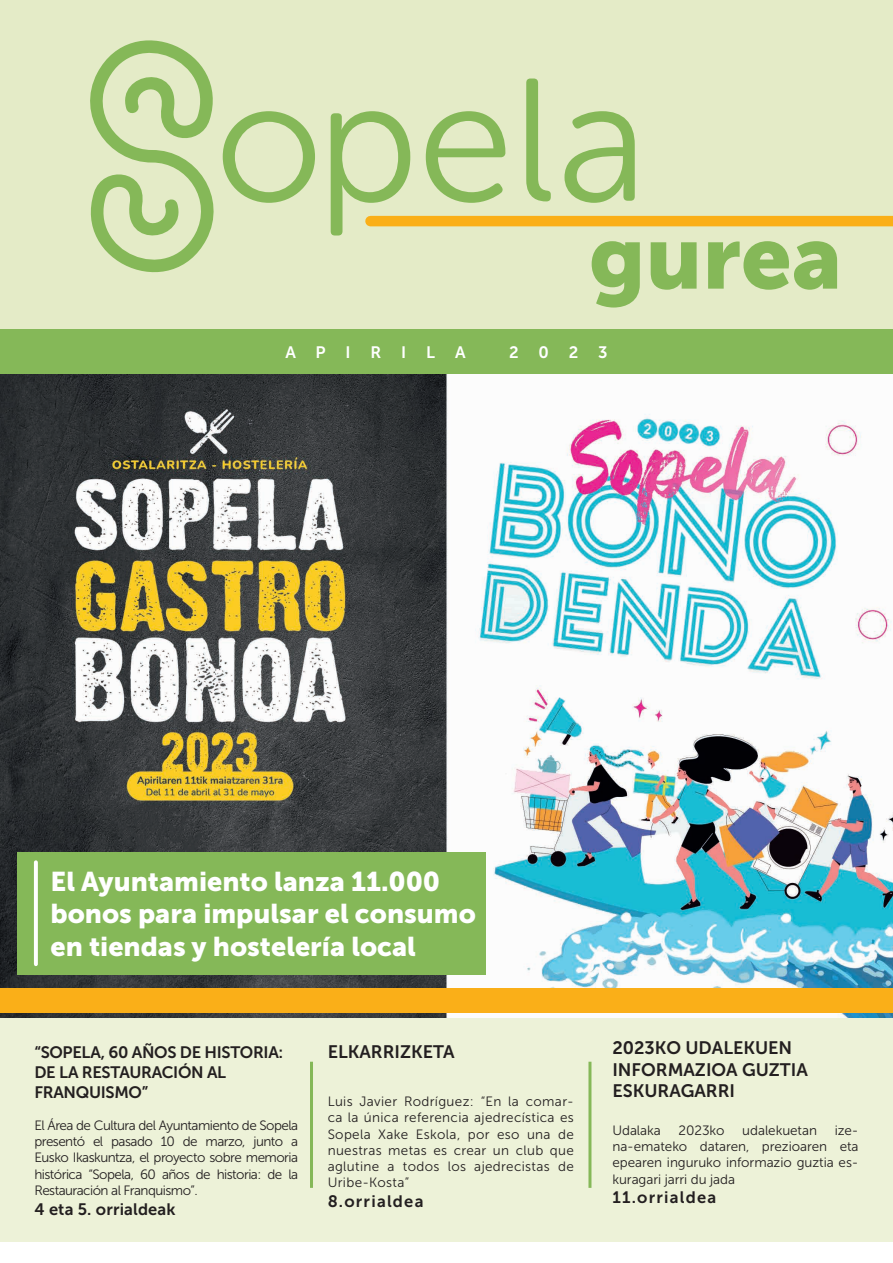
<style>
.page{position:relative;width:893px;height:1263px;background:#fff}
.page>*{position:absolute;margin:0;border:0;box-sizing:border-box;transform-origin:0 0}
.t1{font:90px "Museo Sans 900";color:#85b858}
.t2{font:27px/32.4px "Museo Sans 900";color:#fff}
.t3{font:18px/21.6px "Museo Sans 700";color:#231f20}
.t4{font:16.5px/19.8px "Museo Sans 700";letter-spacing:-.02em;color:#231f20}
.t5{font:16.5px "Museo Sans 700";letter-spacing:.075em;color:#231f20}
.t6{font:16.5px "Museo Sans 700";letter-spacing:.01em;color:#231f20}
.t7{font:16.5px "Museo Sans 700";letter-spacing:1.2em;color:#fff}
.t8{font:13.5px/16.2px "Museo Sans 300";letter-spacing:-.005em;color:#231f20;text-align:justify}
</style>
<div class="page">
<img style="left:0;top:374px;width:893px;height:644px">
<div style="left:0;top:0;width:893px;height:330px;background:#e4ebc7"></div>
<svg style="left:232px;top:111px;width:83px;height:92px"></svg>
<svg style="left:331px;top:111px;width:79px;height:124px"></svg>
<svg style="left:426px;top:111px;width:79px;height:92px"></svg>
<svg style="left:526px;top:79px;width:25px;height:122px"></svg>
<svg style="left:564px;top:111px;width:71px;height:92px"></svg>
<svg style="left:90px;top:40px;width:142px;height:233px"></svg>
<div style="left:0;top:330px;width:893px;height:44px;background:#85b858"></div>
<div style="left:370px;top:216px;width:523px;height:10px;background:#faaf18"></div>
<div style="left:0;top:1018px;width:893px;height:224px;background:#edf2d8"></div>
<div style="left:0;top:988px;width:893px;height:24px;background:#faaf18"></div>
<hr style="left:310px;top:1062px;width:3px;height:126px;background:#85b858">
<hr style="left:588px;top:1062px;width:3px;height:126px;background:#85b858">
<div style="left:18px;top:852px;width:468px;height:123px;background:#85b858"></div>
<svg style="left:34px;top:862px;width:4px;height:102px"></svg>
<h1 class="t1" style="left:589px;top:206px;width:255px">gurea</h1>
<p class="t7" style="left:285px;top:343px;width:182px">APIRILA</p>
<p class="t7" style="left:509px;top:343px;width:100px">2023</p>
<h2 class="t2" style="left:50px;top:865px;width:427px">El Ayuntamiento lanza 11.000 bonos para impulsar el consumo en tiendas y hostelería local</h2>
<p class="t4" style="left:34px;top:1042px;width:250px">“SOPELA, 60 AÑOS DE HISTORIA:<br>DE LA RESTAURACIÓN AL<br>FRANQUISMO”</p>
<p class="t8" style="left:34px;top:1117px;width:265px">El Área de Cultura del Ayuntamiento de Sopela presentó el pasado 10 de marzo, junto a Eusko Ikaskuntza, el proyecto sobre memoria histórica “Sopela, 60 años de historia: de la Restauración al Franquismo”.</p>
<p class="t6" style="left:34px;top:1200px;width:143px">4 eta 5. orrialdeak</p>
<h3 class="t3" style="left:328px;top:1041px;width:129px">ELKARRIZKETA</h3>
<p class="t8" style="left:328px;top:1093px;width:248px">Luis Javier Rodríguez: “En la comar&shy;ca la única referencia ajedrecística es Sopela Xake Eskola, por eso una de nuestras metas es crear un club que aglutine a todos los ajedrecistas de Uribe-Kosta”</p>
<p class="t5" style="left:328px;top:1192px;width:97px">8.orrialdea</p>
<h3 class="t3" style="left:612px;top:1037px;width:197px">2023KO UDALEKUEN<br>INFORMAZIOA GUZTIA<br>ESKURAGARRI</h3>
<p class="t8" style="left:612px;top:1122px;width:50px">Udalaka</p>
<p class="t8" style="left:679px;top:1122px;width:48px">2023ko</p>
<p class="t8" style="left:742px;top:1122px;width:76px">udalekuetan</p>
<p class="t8" style="left:612px;top:1122px;width:248px;text-indent:222px">ize&shy;na-emateko dataren, prezioaren eta epearen inguruko informazio guztia es&shy;kuragari jarri du jada</p>
<p class="t5" style="left:612px;top:1188px;width:105px">11.orrialdea</p>
</div>
